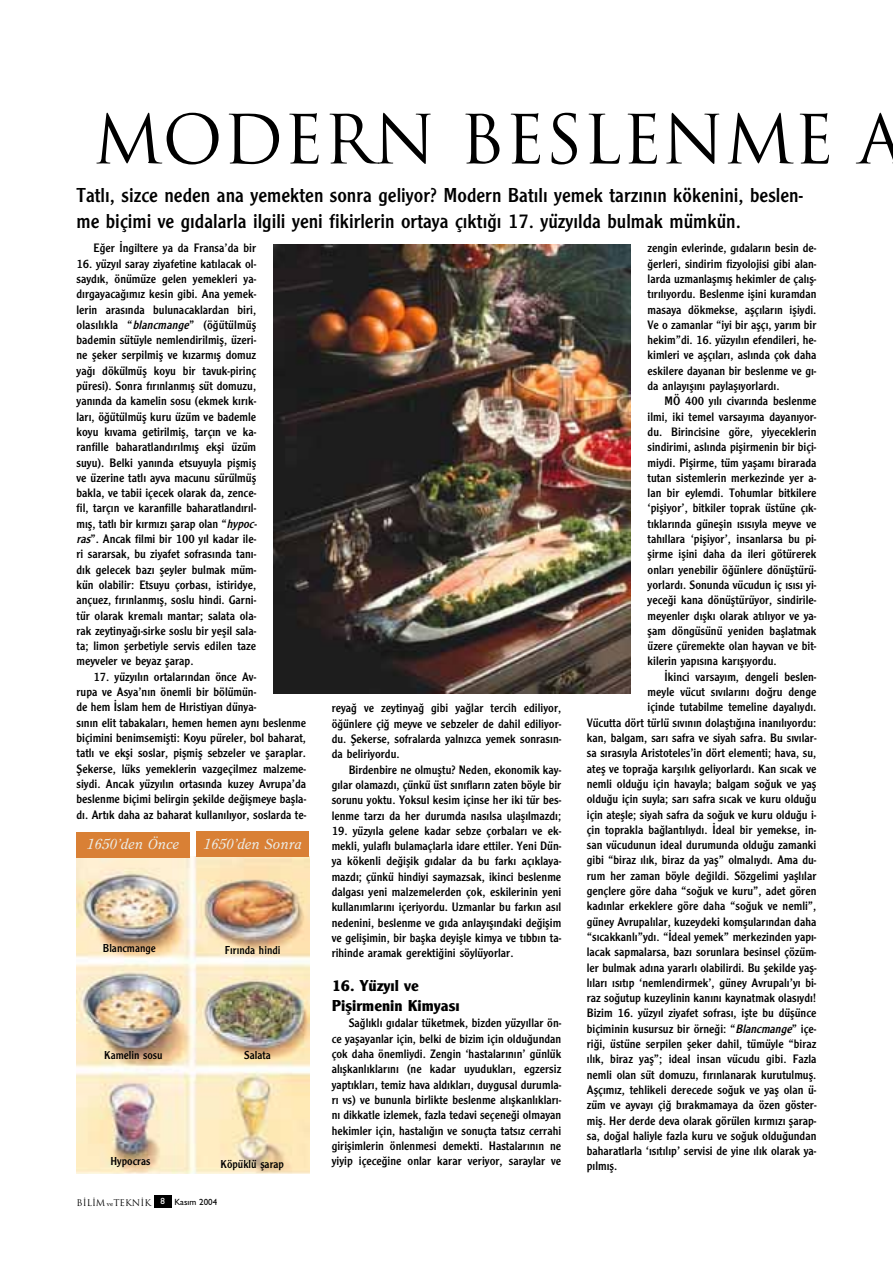
<style>
.page{position:relative;width:893px;height:1263px;background:#fff}
.page>*{position:absolute;margin:0;border:0;box-sizing:border-box;transform-origin:0 0}
.t1{font:66px "Trajan";color:#000}
.t2{font:21px/25.2px "Clearface Gothic";color:#000}
.t3{font:700 16.5px/19.8px "Clearface Gothic";color:#000}
.t4{font:italic 15px "Clearface";color:#ecece6}
.t5{font:12.75px/15.3px "Clearface Gothic";color:#000;text-align:justify}
.t6{font:12px "Clearface Gothic";color:#000}
.t7{font:9px "Trajan";color:#000}
.s1{font-style:italic}
.s2{font-family:"Bookman Old Style";font-size:6px}
.s3{font-family:"Gill Sans";font-weight:500}
</style>
<div class="page">
<div style="left:154px;top:1195px;width:17px;height:13px;background:#000"></div>
<img style="left:77px;top:856px;width:232px;height:318px">
<div style="left:77px;top:832px;width:113px;height:25px;background:#d98035"></div>
<div style="left:196px;top:831px;width:113px;height:26px;background:#d98035"></div>
<img style="left:273px;top:244px;width:358px;height:450px">
<h1 class="t1" style="left:93px;top:102px;width:812px">MODERN BESLENME A</h1>
<h2 class="t2" style="left:77px;top:183px;width:728px">Tatl›, sizce neden ana yemekten sonra geliyor? Modern Bat›l› yemek tarz›n›n kökenini, beslen&shy;me biçimi ve g›dalarla ilgili yeni fikirlerin ortaya ç›kt›¤› 17. yüzy›lda bulmak mümkün.</h2>
<p class="t5" style="left:94px;top:240px;width:164px">E¤er ‹ngiltere ya da Fransa’da bir</p>
<p class="t5" style="left:77px;top:256px;width:183px;text-align:left">16. yüzy›l saray ziyafetine kat›lacak ol&shy;sayd›k, önümüze gelen yemekleri ya&shy;d›rgayaca¤›m›z kesin gibi. Ana yemek&shy;lerin aras›nda bulunacaklardan biri, olas›l›kla “<span class="s1">blancmange</span>” (ö¤ütülmüfl bademin sütüyle nemlendirilmifl, üzeri&shy;ne fleker serpilmifl ve k›zarm›fl domuz ya¤› dökülmüfl koyu bir tavuk-pirinç püresi). Sonra f›r›nlanm›fl süt domuzu, yan›nda da kamelin sosu (ekmek k›r›k&shy;lar›, ö¤ütülmüfl kuru üzüm ve bademle koyu k›vama getirilmifl, tarç›n ve ka&shy;ranfille baharatland›r›lm›fl ekfli üzüm suyu). Belki yan›nda etsuyuyla piflmifl ve üzerine tatl› ayva macunu sürülmüfl bakla, ve tabii içecek olarak da, zence&shy;fil, tarç›n ve karanfille baharatland›r›l&shy;m›fl, tatl› bir k›rm›z› flarap olan “<span class="s1">hypoc&shy;ras</span>”. Ancak filmi bir 100 y›l kadar ile&shy;ri sararsak, bu ziyafet sofras›nda tan›- d›k gelecek baz› fleyler bulmak müm&shy;kün olabilir: Etsuyu çorbas›, istiridye, ançuez, f›r›nlanm›fl, soslu hindi. Garni&shy;tür olarak kremal› mantar; salata ola&shy;rak zeytinya¤›-sirke soslu bir yeflil sala&shy;ta; limon flerbetiyle servis edilen taze meyveler ve beyaz flarap.</p>
<p class="t5" style="left:77px;top:669px;width:231px;text-align:left;text-indent:17px">17. yüzy›l›n ortalar›ndan önce Av-<br>rupa ve Asya’n›n önemli bir bölümün-<br>de hem ‹slam hem de H›ristiyan dünya-<br>s›n›n elit tabakalar›, hemen hemen ayn› beslenme biçimini benimsemiflti: Koyu püreler, bol baharat, tatl› ve ekfli soslar, piflmifl sebzeler ve flaraplar. fiekerse, lüks yemeklerin vazgeçilmez malzeme&shy;siydi. Ancak yüzy›l›n ortas›nda kuzey Avrupa’da beslenme biçimi belirgin flekilde de¤iflmeye baflla&shy;d›. Art›k daha az baharat kullan›l›yor, soslarda te-</p>
<p class="t4" style="left:87px;top:835px;width:94px">1650’den Önce</p>
<p class="t4" style="left:203px;top:834px;width:100px">1650’den Sonra</p>
<p class="t6" style="left:103px;top:940px;width:54px">Blancmange</p>
<p class="t6" style="left:104px;top:1048px;width:60px">Kamelin sosu</p>
<p class="t6" style="left:225px;top:942px;width:57px">F›r›nda hindi</p>
<p class="t6" style="left:244px;top:1048px;width:28px">Salata</p>
<p class="t6" style="left:111px;top:1154px;width:41px">Hypocras</p>
<p class="t6" style="left:221px;top:1157px;width:65px">Köpüklü flarap</p>
<p class="t7" style="left:77px;top:1197px;width:142px">B‹L‹M <span class="s2">ve</span>TEKN‹K <sup>8</sup> <span class="s3">Kas›m 2004</span></p>
<p class="t5" style="left:332px;top:700px;width:231px">reya¤ ve zeytinya¤ gibi ya¤lar tercih ediliyor, ö¤ünlere çi¤ meyve ve sebzeler de dahil ediliyor&shy;du. fiekerse, sofralarda yaln›zca yemek sonras›n&shy;da beliriyordu.</p>
<p class="t5" style="left:332px;top:761px;width:231px;text-indent:17px">Birdenbire ne olmufltu? Neden, ekonomik kay&shy;g›lar olamazd›, çünkü üst s›n›flar›n zaten böyle bir sorunu yoktu. Yoksul kesim içinse her iki tür bes&shy;lenme tarz› da her durumda nas›lsa ulafl›lmazd›;</p>
<p class="t5" style="left:332px;top:823px;width:231px">19. yüzy›la gelene kadar sebze çorbalar› ve ek&shy;mekli, yulafl› bulamaçlarla idare ettiler. Yeni Dün&shy;ya kökenli de¤iflik g›dalar da bu fark› aç›klaya&shy;mazd›; çünkü hindiyi saymazsak, ikinci beslenme dalgas› yeni malzemelerden çok, eskilerinin yeni kullan›mlar›n› içeriyordu. Uzmanlar bu fark›n as›l nedenini, beslenme ve g›da anlay›fl›ndaki de¤iflim ve geliflimin, bir baflka deyiflle kimya ve t›bb›n ta&shy;rihinde aramak gerekti¤ini söylüyorlar.</p>
<p class="t3" style="left:332px;top:975px;width:130px">16. Yüzy›l ve<br>Piflirmenin Kimyas›</p>
<p class="t5" style="left:332px;top:1015px;width:231px;text-indent:17px">Sa¤l›kl› g›dalar tüketmek, bizden yüzy›llar ön&shy;ce yaflayanlar için, belki de bizim için oldu¤undan çok daha önemliydi. Zengin ‘hastalar›n›n’ günlük al›flkanl›klar›n› (ne kadar uyuduklar›, egzersiz yapt›klar›, temiz hava ald›klar›, duygusal durumla&shy;r› vs) ve bununla birlikte beslenme al›flkanl›klar›- n› dikkatle izlemek, fazla tedavi seçene¤i olmayan hekimler için, hastal›¤›n ve sonuçta tats›z cerrahi giriflimlerin önlenmesi demekti. Hastalar›n›n ne yiyip içece¤ine onlar karar veriyor, saraylar ve</p>
<p class="t5" style="left:648px;top:240px;width:170px">zengin evlerinde, g›dalar›n besin de-¤erleri, sindirim fizyolojisi gibi alan&shy;larda uzmanlaflm›fl hekimler de çal›fl&shy;t›r›l›yordu. Beslenme iflini kuramdan masaya dökmekse, aflç›lar›n ifliydi.<br>Ve o zamanlar “iyi bir aflç›, yar›m bir hekim”di. 16. yüzy›l›n efendileri, he&shy;kimleri ve aflç›lar›, asl›nda çok daha eskilere dayanan bir beslenme ve g›- da anlay›fl›n› paylafl›yorlard›.</p>
<p class="t5" style="left:648px;top:393px;width:170px;text-indent:17px">MÖ 400 y›l› civar›nda beslenme ilmi, iki temel varsay›ma dayan›yor&shy;du. Birincisine göre, yiyeceklerin sindirimi, asl›nda piflirmenin bir biçi&shy;miydi. Piflirme, tüm yaflam› birarada tutan sistemlerin merkezinde yer a&shy;lan bir eylemdi. Tohumlar bitkilere ‘pifliyor’, bitkiler toprak üstüne ç›k&shy;t›klar›nda güneflin ›s›s›yla meyve ve tah›llara ‘pifliyor’, insanlarsa bu pi&shy;flirme iflini daha da ileri götürerek onlar› yenebilir ö¤ünlere dönüfltürü&shy;yorlard›. Sonunda vücudun iç ›s›s› yi&shy;yece¤i kana dönüfltürüyor, sindirile&shy;meyenler d›flk› olarak at›l›yor ve ya&shy;flam döngüsünü yeniden bafllatmak üzere çüremekte olan hayvan ve bit&shy;kilerin yap›s›na kar›fl›yordu.</p>
<p class="t5" style="left:665px;top:669px;width:153px">‹kinci varsay›m, dengeli beslen-</p>
<p class="t5" style="left:648px;top:684px;width:170px">meyle vücut s›v›lar›n› do¤ru denge</p>
<p class="t5" style="left:648px;top:699px;width:170px">içinde tutabilme temeline dayal›yd›.</p>
<p class="t5" style="left:587px;top:715px;width:231px">Vücutta dört türlü s›v›n›n dolaflt›¤›na inan›l›yordu:</p>
<p class="t5" style="left:587px;top:730px;width:231px">kan, balgam, sar› safra ve siyah safra. Bu s›v›lar-</p>
<p class="t5" style="left:587px;top:745px;width:231px">sa s›ras›yla Aristoteles’in dört elementi; hava, su,</p>
<p class="t5" style="left:587px;top:760px;width:231px">atefl ve topra¤a karfl›l›k geliyorlard›. Kan s›cak ve</p>
<p class="t5" style="left:587px;top:776px;width:231px">nemli oldu¤u için havayla; balgam so¤uk ve yafl</p>
<p class="t5" style="left:587px;top:791px;width:231px">oldu¤u için suyla; sar› safra s›cak ve kuru oldu¤u</p>
<p class="t5" style="left:587px;top:806px;width:231px">için ateflle; siyah safra da so¤uk ve kuru oldu¤u i-</p>
<p class="t5" style="left:587px;top:822px;width:231px">çin toprakla ba¤lant›l›yd›. ‹deal bir yemekse, in-</p>
<p class="t5" style="left:587px;top:837px;width:231px">san vücudunun ideal durumunda oldu¤u zamanki</p>
<p class="t5" style="left:587px;top:852px;width:231px">gibi “biraz ›l›k, biraz da yafl” olmal›yd›. Ama du-</p>
<p class="t5" style="left:587px;top:868px;width:231px">rum her zaman böyle de¤ildi. Sözgelimi yafll›lar</p>
<p class="t5" style="left:587px;top:883px;width:231px">gençlere göre daha “so¤uk ve kuru”, adet gören</p>
<p class="t5" style="left:587px;top:898px;width:231px">kad›nlar erkeklere göre daha “so¤uk ve nemli”,</p>
<p class="t5" style="left:587px;top:913px;width:231px">güney Avrupal›lar, kuzeydeki komflular›ndan daha</p>
<p class="t5" style="left:587px;top:929px;width:231px">“s›cakkanl›”yd›. “‹deal yemek” merkezinden yap›-</p>
<p class="t5" style="left:587px;top:944px;width:231px">lacak sapmalarsa, baz› sorunlara besinsel çözüm-</p>
<p class="t5" style="left:587px;top:959px;width:231px">ler bulmak ad›na yararl› olabilirdi. Bu flekilde yafl-</p>
<p class="t5" style="left:587px;top:975px;width:231px">l›lar› ›s›t›p ‘nemlendirmek’, güney Avrupal›’y› bi-</p>
<p class="t5" style="left:587px;top:990px;width:231px">raz so¤utup kuzeylinin kan›n› kaynatmak olas›yd›!</p>
<p class="t5" style="left:587px;top:1005px;width:231px">Bizim 16. yüzy›l ziyafet sofras›, iflte bu düflünce</p>
<p class="t5" style="left:587px;top:1021px;width:231px">biçiminin kusursuz bir örne¤i: “<span class="s1">Blancmange</span>” içe-</p>
<p class="t5" style="left:587px;top:1036px;width:231px">ri¤i, üstüne serpilen fleker dahil, tümüyle “biraz</p>
<p class="t5" style="left:587px;top:1051px;width:231px">›l›k, biraz yafl”; ideal insan vücudu gibi. Fazla</p>
<p class="t5" style="left:587px;top:1066px;width:231px">nemli olan süt domuzu, f›r›nlanarak kurutulmufl.</p>
<p class="t5" style="left:587px;top:1082px;width:231px">Aflç›m›z, tehlikeli derecede so¤uk ve yafl olan ü-</p>
<p class="t5" style="left:587px;top:1097px;width:231px">züm ve ayvay› çi¤ b›rakmamaya da özen göster-</p>
<p class="t5" style="left:587px;top:1112px;width:231px">mifl. Her derde deva olarak görülen k›rm›z› flarap-</p>
<p class="t5" style="left:587px;top:1128px;width:231px">sa, do¤al haliyle fazla kuru ve so¤uk oldu¤undan</p>
<p class="t5" style="left:587px;top:1143px;width:231px">baharatlarla ‘›s›t›l›p’ servisi de yine ›l›k olarak ya-</p>
<p class="t5" style="left:587px;top:1158px;width:32px">p›lm›fl.</p>
</div>
